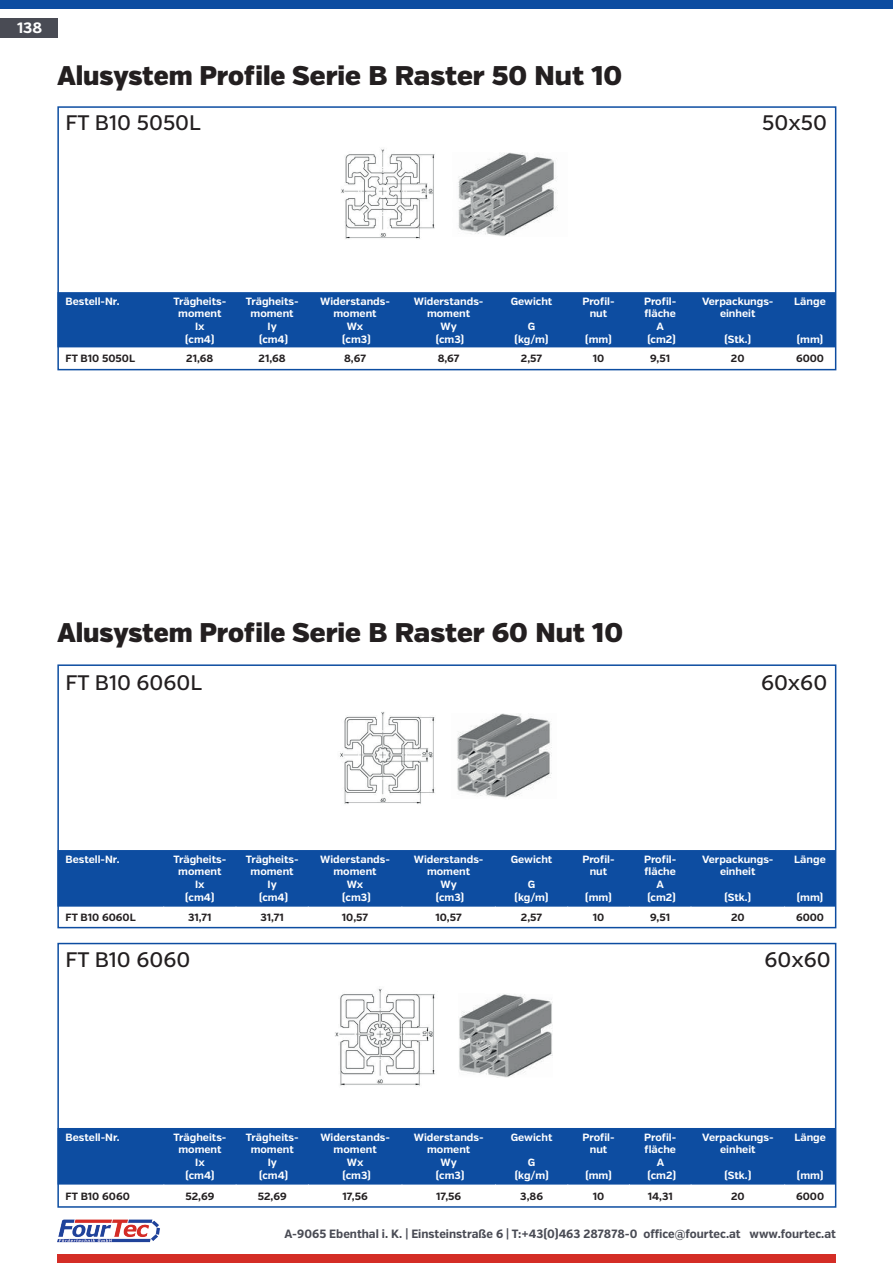
<style>
.page{position:relative;width:893px;height:1263px;background:#fff}
.page>*{position:absolute;margin:0;border:0;box-sizing:border-box;transform-origin:0 0}
.t1{font:900 27px "Verb";color:#231f20}
.t2{font:500 21px "Verb";color:#231f20}
.t3{font:700 15px "Verb";color:#fff}
.t4{font:700 12px "Verb Cond";color:#494b54}
.t5{font:700 10.5px/12.6px "Verb";color:#fff;text-align:center}
.t6{font:700 10.5px "Verb";color:#231f20}
.s1{font-family:"Verb Cond"}
</style>
<div class="page">
<div style="left:0;top:0;width:893px;height:9px;background:#0d4da1"></div>
<div style="left:0;top:18px;width:57px;height:20px;background:#494b54"></div>
<img style="left:57px;top:1219px;width:103px;height:24px">
<div style="left:57px;top:1254px;width:779px;height:9px;background:#d42d26"></div>
<div style="left:57px;top:106px;width:779px;height:264px;border:2px solid #0d4da1"></div>
<div style="left:57px;top:292px;width:779px;height:55px;background:#0d4da1"></div>
<div style="left:60px;top:850px;width:773px;height:57px;background:#0d4da1"></div>
<div style="left:60px;top:1128px;width:773px;height:57px;background:#0d4da1"></div>
<img style="left:458px;top:152px;width:100px;height:84px">
<img style="left:341px;top:149px;width:94px;height:90px">
<img style="left:457px;top:714px;width:95px;height:84px">
<img style="left:459px;top:994px;width:94px;height:84px">
<img style="left:340px;top:712px;width:95px;height:92px">
<img style="left:335px;top:989px;width:100px;height:97px">
<div style="left:57px;top:664px;width:779px;height:264px;border:2px solid #0d4da1"></div>
<div style="left:57px;top:943px;width:779px;height:265px;border:2px solid #0d4da1"></div>
<h3 class="t3" style="left:17px;top:19px;width:27px">138</h3>
<h1 class="t1" style="left:57px;top:59px;width:566px"><span class="s1">Alusystem Profile</span> Serie B Raster 50 Nut 10</h1>
<h2 class="t2" style="left:66px;top:110px;width:137px">FT B10 5050L</h2>
<h2 class="t2" style="left:762px;top:110px;width:66px">50x50</h2>
<p class="t5" style="left:66px;top:295px;width:56px">Bestell-Nr.</p>
<p class="t5" style="left:173px;top:295px;width:54px">Trägheits&shy;moment<br>Ix</p>
<p class="t5" style="left:246px;top:295px;width:54px">Trägheits&shy;moment<br>Iy</p>
<p class="t5" style="left:320px;top:295px;width:71px">Widerstands&shy;moment<br>Wx</p>
<p class="t5" style="left:414px;top:295px;width:71px">Widerstands&shy;moment<br>Wy</p>
<p class="t5" style="left:511px;top:295px;width:43px">Gewicht</p>
<p class="t5" style="left:528px;top:320px;width:9px">G</p>
<p class="t5" style="left:582px;top:295px;width:34px">Profil&shy;nut</p>
<p class="t5" style="left:644px;top:295px;width:34px">Profil&shy;fläche<br>A</p>
<p class="t5" style="left:702px;top:295px;width:73px">Verpackungs&shy;einheit</p>
<p class="t5" style="left:794px;top:295px;width:33px">Länge</p>
<p class="t5" style="left:185px;top:333px;width:31px">(cm4)</p>
<p class="t5" style="left:259px;top:333px;width:31px">(cm4)</p>
<p class="t5" style="left:342px;top:333px;width:30px">(cm3)</p>
<p class="t5" style="left:436px;top:333px;width:30px">(cm3)</p>
<p class="t5" style="left:515px;top:333px;width:35px">(kg/m)</p>
<p class="t5" style="left:585px;top:333px;width:28px">(mm)</p>
<p class="t5" style="left:647px;top:333px;width:30px">(cm2)</p>
<p class="t5" style="left:724px;top:333px;width:28px">(Stk.)</p>
<p class="t5" style="left:797px;top:333px;width:28px">(mm)</p>
<p class="t6" style="left:65px;top:352px;width:71px">FT B10 5050L</p>
<p class="t6" style="left:186px;top:352px;width:29px">21,68</p>
<p class="t6" style="left:259px;top:352px;width:29px">21,68</p>
<p class="t6" style="left:344px;top:352px;width:23px">8,67</p>
<p class="t6" style="left:438px;top:352px;width:23px">8,67</p>
<p class="t6" style="left:521px;top:352px;width:23px">2,57</p>
<p class="t6" style="left:593px;top:352px;width:13px">10</p>
<p class="t6" style="left:650px;top:352px;width:22px">9,51</p>
<p class="t6" style="left:731px;top:352px;width:15px">20</p>
<p class="t6" style="left:796px;top:352px;width:30px">6000</p>
<h1 class="t1" style="left:57px;top:616px;width:567px"><span class="s1">Alusystem Profile</span> Serie B Raster 60 Nut 10</h1>
<h2 class="t2" style="left:66px;top:670px;width:138px">FT B10 6060L</h2>
<h2 class="t2" style="left:761px;top:670px;width:68px">60x60</h2>
<p class="t5" style="left:66px;top:853px;width:56px">Bestell-Nr.</p>
<p class="t5" style="left:173px;top:853px;width:54px">Trägheits&shy;moment<br>Ix</p>
<p class="t5" style="left:246px;top:853px;width:54px">Trägheits&shy;moment<br>Iy</p>
<p class="t5" style="left:320px;top:853px;width:71px">Widerstands&shy;moment<br>Wx</p>
<p class="t5" style="left:414px;top:853px;width:71px">Widerstands&shy;moment<br>Wy</p>
<p class="t5" style="left:511px;top:853px;width:43px">Gewicht</p>
<p class="t5" style="left:528px;top:878px;width:9px">G</p>
<p class="t5" style="left:582px;top:853px;width:34px">Profil&shy;nut</p>
<p class="t5" style="left:644px;top:853px;width:34px">Profil&shy;fläche<br>A</p>
<p class="t5" style="left:702px;top:853px;width:73px">Verpackungs&shy;einheit</p>
<p class="t5" style="left:794px;top:853px;width:33px">Länge</p>
<p class="t5" style="left:185px;top:892px;width:31px">(cm4)</p>
<p class="t5" style="left:259px;top:892px;width:31px">(cm4)</p>
<p class="t5" style="left:342px;top:892px;width:30px">(cm3)</p>
<p class="t5" style="left:436px;top:892px;width:30px">(cm3)</p>
<p class="t5" style="left:515px;top:892px;width:35px">(kg/m)</p>
<p class="t5" style="left:585px;top:892px;width:28px">(mm)</p>
<p class="t5" style="left:647px;top:892px;width:30px">(cm2)</p>
<p class="t5" style="left:724px;top:892px;width:28px">(Stk.)</p>
<p class="t5" style="left:797px;top:892px;width:28px">(mm)</p>
<p class="t6" style="left:65px;top:911px;width:72px">FT B10 6060L</p>
<p class="t6" style="left:188px;top:911px;width:25px">31,71</p>
<p class="t6" style="left:260px;top:911px;width:25px">31,71</p>
<p class="t6" style="left:342px;top:911px;width:28px">10,57</p>
<p class="t6" style="left:435px;top:911px;width:28px">10,57</p>
<p class="t6" style="left:521px;top:911px;width:23px">2,57</p>
<p class="t6" style="left:593px;top:911px;width:13px">10</p>
<p class="t6" style="left:650px;top:911px;width:22px">9,51</p>
<p class="t6" style="left:731px;top:911px;width:15px">20</p>
<p class="t6" style="left:796px;top:911px;width:30px">6000</p>
<h2 class="t2" style="left:66px;top:947px;width:126px">FT B10 6060</h2>
<h2 class="t2" style="left:765px;top:947px;width:68px">60x60</h2>
<p class="t5" style="left:66px;top:1131px;width:56px">Bestell-Nr.</p>
<p class="t5" style="left:174px;top:1131px;width:54px">Trägheits&shy;moment<br>Ix</p>
<p class="t5" style="left:246px;top:1131px;width:54px">Trägheits&shy;moment<br>Iy</p>
<p class="t5" style="left:320px;top:1131px;width:71px">Widerstands&shy;moment<br>Wx</p>
<p class="t5" style="left:414px;top:1131px;width:71px">Widerstands&shy;moment<br>Wy</p>
<p class="t5" style="left:511px;top:1131px;width:43px">Gewicht</p>
<p class="t5" style="left:528px;top:1156px;width:9px">G</p>
<p class="t5" style="left:582px;top:1131px;width:34px">Profil&shy;nut</p>
<p class="t5" style="left:644px;top:1131px;width:34px">Profil&shy;fläche<br>A</p>
<p class="t5" style="left:702px;top:1131px;width:73px">Verpackungs&shy;einheit</p>
<p class="t5" style="left:794px;top:1131px;width:33px">Länge</p>
<p class="t5" style="left:185px;top:1169px;width:31px">(cm4)</p>
<p class="t5" style="left:259px;top:1169px;width:31px">(cm4)</p>
<p class="t5" style="left:342px;top:1169px;width:30px">(cm3)</p>
<p class="t5" style="left:436px;top:1169px;width:30px">(cm3)</p>
<p class="t5" style="left:515px;top:1169px;width:35px">(kg/m)</p>
<p class="t5" style="left:585px;top:1169px;width:28px">(mm)</p>
<p class="t5" style="left:647px;top:1169px;width:30px">(cm2)</p>
<p class="t5" style="left:724px;top:1169px;width:28px">(Stk.)</p>
<p class="t5" style="left:797px;top:1169px;width:28px">(mm)</p>
<p class="t6" style="left:66px;top:1190px;width:66px">FT B10 6060</p>
<p class="t6" style="left:186px;top:1190px;width:30px">52,69</p>
<p class="t6" style="left:258px;top:1190px;width:30px">52,69</p>
<p class="t6" style="left:343px;top:1190px;width:27px">17,56</p>
<p class="t6" style="left:436px;top:1190px;width:27px">17,56</p>
<p class="t6" style="left:520px;top:1190px;width:24px">3,86</p>
<p class="t6" style="left:593px;top:1190px;width:13px">10</p>
<p class="t6" style="left:648px;top:1190px;width:27px">14,31</p>
<p class="t6" style="left:731px;top:1190px;width:15px">20</p>
<p class="t6" style="left:796px;top:1190px;width:30px">6000</p>
<p class="t4" style="left:284px;top:1226px;width:553px">A-9065 Ebenthal i. K. | Einsteinstraße 6 | T:+43(0)463 287878-0 office@fourtec.at www.fourtec.at</p>
</div>
